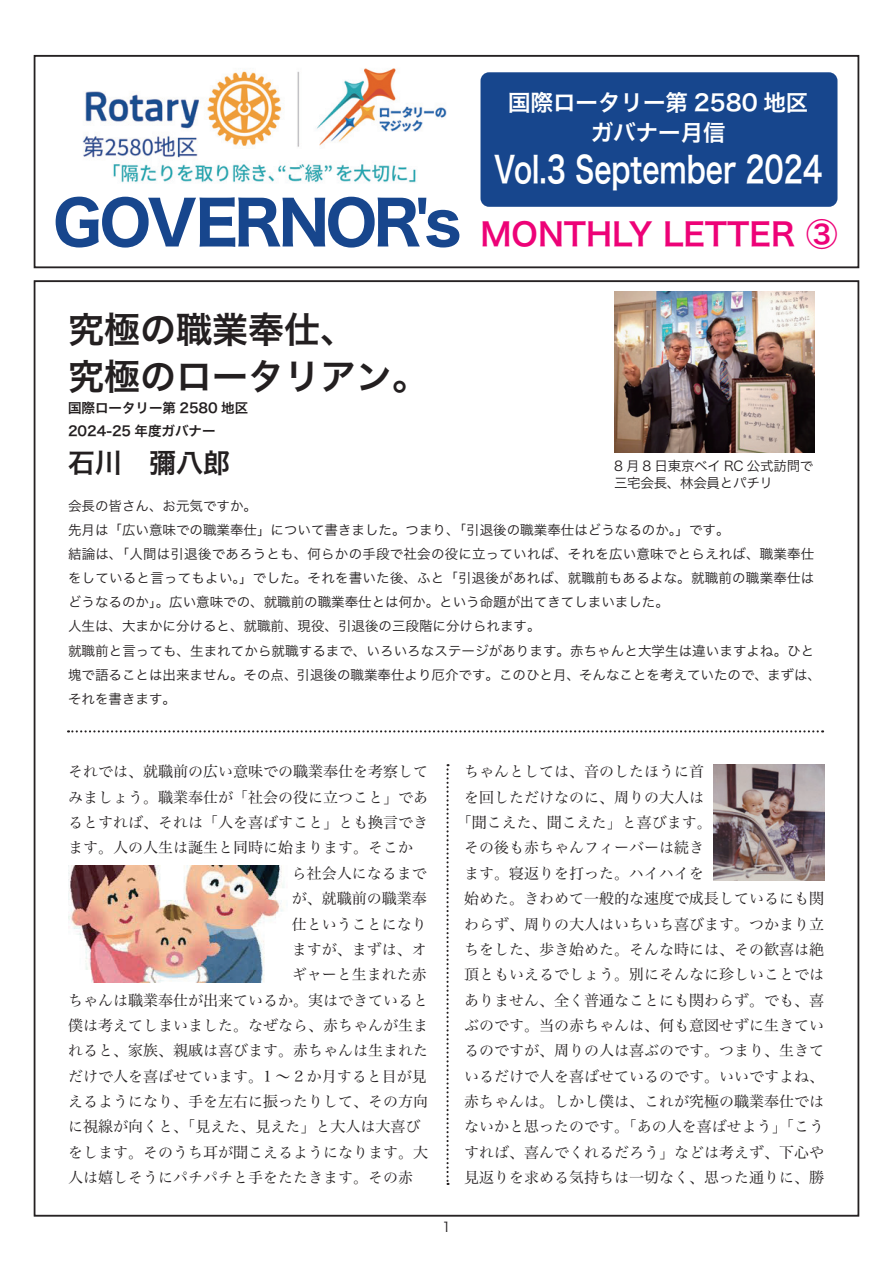
<style>
.page{position:relative;width:893px;height:1263px;background:#fff}
.page>*{position:absolute;margin:0;border:0;box-sizing:border-box;transform-origin:0 0}
.t1{font:60px "Hiragino Sans W7";letter-spacing:-.06em;color:#17468d}
.t2{font:36px/46.3px "Hiragino Sans W6";color:#231f20}
.t3{font:36px "Hiragino Sans W6";color:#fff;scale:.75 1}
.t4{font:31.5px "Hiragino Sans W6";color:#ed0277}
.t5{font:27px "Hira Kaku Pro W6";color:#231f20}
.t6{font:22.5px/30px "Hiragino Sans W6";color:#fff;text-align:center}
.t7{font:15px "Hira Min Pro W3";color:#231f20}
.t8{font:13.5px/24.2px "Hira Kaku Pro W3";color:#231f20}
.t9{font:13.5px/23.9px "Hira Kaku Pro W6";color:#231f20}
.t10{font:13.5px/16.5px "Hira Kaku Pro W3";letter-spacing:-.02em;color:#231f20}
.t11{font:13.5px "Hiragino Sans W3";color:#231f20}
</style>
<div class="page">
<svg style="left:34px;top:55px;width:825px;height:213px"></svg>
<div style="left:35px;top:56px;width:823px;height:211px;border:1px solid #231f20"></div>
<div style="left:480px;top:72px;width:357px;height:135px;background:#17468d;border-radius:9px"></div>
<svg style="left:68px;top:730px;width:755px;height:2px"></svg>
<svg style="left:446px;top:764px;width:3px;height:421px"></svg>
<img style="left:68px;top:865px;width:217px;height:117px">
<img style="left:713px;top:764px;width:111px;height:117px">
<img style="left:614px;top:291px;width:200px;height:161px">
<h1 class="t1" style="left:53px;top:176px;width:410px">GOVERNORs'</h1>
<h3 class="t6" style="left:508px;top:87px;width:302px">国際ロータリー第 2580 地区ガバナー月信</h3>
<h2 class="t3" style="left:494px;top:137px;width:439px">Vol.3 September 2024</h2>
<h3 class="t4" style="left:480px;top:206px;width:358px">MONTHLY LETTER 3</h3>
<h2 class="t2" style="left:68px;top:305px;width:362px">究極の職業奉仕、<br>究極のロータリアン。</h2>
<p class="t9" style="left:68px;top:395px;width:182px">国際ロータリー第 2580 地区<br>2024-25 年度ガバナー</p>
<h3 class="t5" style="left:68px;top:438px;width:164px">石川　彌八郎</h3>
<p class="t10" style="left:614px;top:457px;width:201px">8 月 8 日東京ベイ RC 公式訪問で三宅会長、林会員とパチリ</p>
<p class="t8" style="left:68px;top:492px;width:754px">会長の皆さん、お元気ですか。<br>先月は「広い意味での職業奉仕」について書きました。つまり、「引退後の職業奉仕はどうなるのか。」です。<br>結論は、「人間は引退後であろうとも、何らかの手段で社会の役に立っていれば、それを広い意味でとらえれば、職業奉仕をしていると言ってもよい。」でした。それを書いた後、ふと「引退後があれば、就職前もあるよな。就職前の職業奉仕はどうなるのか」。広い意味での、就職前の職業奉仕とは何か。という命題が出てきてしまいました。<br>人生は、大まかに分けると、就職前、現役、引退後の三段階に分けられます。<br>就職前と言っても、生まれてから就職するまで、いろいろなステージがあります。赤ちゃんと大学生は違いますよね。ひと塊で語ることは出来ません。その点、引退後の職業奉仕より厄介です。このひと月、そんなことを考えていたので、まずは、それを書きます。</p>
<p class="t7" style="left:68px;top:759px;width:362px">それでは、就職前の広い意味での職業奉仕を考察して</p>
<p class="t7" style="left:68px;top:784px;width:362px">みましょう。職業奉仕が「社会の役に立つこと」であ</p>
<p class="t7" style="left:68px;top:810px;width:362px">るとすれば、それは「人を喜ばすこと」とも換言でき</p>
<p class="t7" style="left:68px;top:835px;width:347px">ます。人の人生は誕生と同時に始まります。そこか</p>
<p class="t7" style="left:292px;top:860px;width:136px">ら社会人になるまで</p>
<p class="t7" style="left:292px;top:886px;width:136px">が、就職前の職業奉</p>
<p class="t7" style="left:292px;top:911px;width:136px">仕ということになり</p>
<p class="t7" style="left:292px;top:936px;width:136px">ますが、まずは、オ</p>
<p class="t7" style="left:292px;top:962px;width:136px">ギャーと生まれた赤</p>
<p class="t7" style="left:68px;top:987px;width:362px">ちゃんは職業奉仕が出来ているか。実はできていると</p>
<p class="t7" style="left:68px;top:1012px;width:362px">僕は考えてしまいました。なぜなら、赤ちゃんが生ま</p>
<p class="t7" style="left:68px;top:1038px;width:362px">れると、家族、親戚は喜びます。赤ちゃんは生まれた</p>
<p class="t7" style="left:68px;top:1063px;width:360px">だけで人を喜ばせています。1 ～ 2 か月すると目が見</p>
<p class="t7" style="left:68px;top:1089px;width:362px">えるようになり、手を左右に振ったりして、その方向</p>
<p class="t7" style="left:68px;top:1114px;width:354px">に視線が向くと、「見えた、見えた」と大人は大喜び</p>
<p class="t7" style="left:68px;top:1139px;width:362px">をします。そのうち耳が聞こえるようになります。大</p>
<p class="t7" style="left:68px;top:1165px;width:347px">人は嬉しそうにパチパチと手をたたきます。その赤</p>
<p class="t11" style="left:442px;top:1215px;width:10px">1</p>
<p class="t7" style="left:464px;top:759px;width:241px">ちゃんとしては、音のしたほうに首</p>
<p class="t7" style="left:464px;top:784px;width:241px">を回しただけなのに、周りの大人は</p>
<p class="t7" style="left:457px;top:810px;width:256px">「聞こえた、聞こえた」と喜びます。</p>
<p class="t7" style="left:464px;top:835px;width:241px">その後も赤ちゃんフィーバーは続き</p>
<p class="t7" style="left:464px;top:860px;width:241px">ます。寝返りを打った。ハイハイを</p>
<p class="t7" style="left:464px;top:886px;width:362px">始めた。きわめて一般的な速度で成長しているにも関</p>
<p class="t7" style="left:464px;top:911px;width:362px">わらず、周りの大人はいちいち喜びます。つかまり立</p>
<p class="t7" style="left:464px;top:936px;width:362px">ちをした、歩き始めた。そんな時には、その歓喜は絶</p>
<p class="t7" style="left:464px;top:962px;width:362px">頂ともいえるでしょう。別にそんなに珍しいことでは</p>
<p class="t7" style="left:464px;top:987px;width:362px">ありません、全く普通なことにも関わらず。でも、喜</p>
<p class="t7" style="left:464px;top:1012px;width:362px">ぶのです。当の赤ちゃんは、何も意図せずに生きてい</p>
<p class="t7" style="left:464px;top:1038px;width:362px">るのですが、周りの人は喜ぶのです。つまり、生きて</p>
<p class="t7" style="left:464px;top:1063px;width:362px">いるだけで人を喜ばせているのです。いいですよね、</p>
<p class="t7" style="left:464px;top:1089px;width:362px">赤ちゃんは。しかし僕は、これが究極の職業奉仕では</p>
<p class="t7" style="left:464px;top:1114px;width:362px">ないかと思ったのです。「あの人を喜ばせよう」「こう</p>
<p class="t7" style="left:464px;top:1139px;width:362px">すれば、喜んでくれるだろう」などは考えず、下心や</p>
<p class="t7" style="left:464px;top:1165px;width:362px">見返りを求める気持ちは一切なく、思った通りに、勝</p>
</div>
